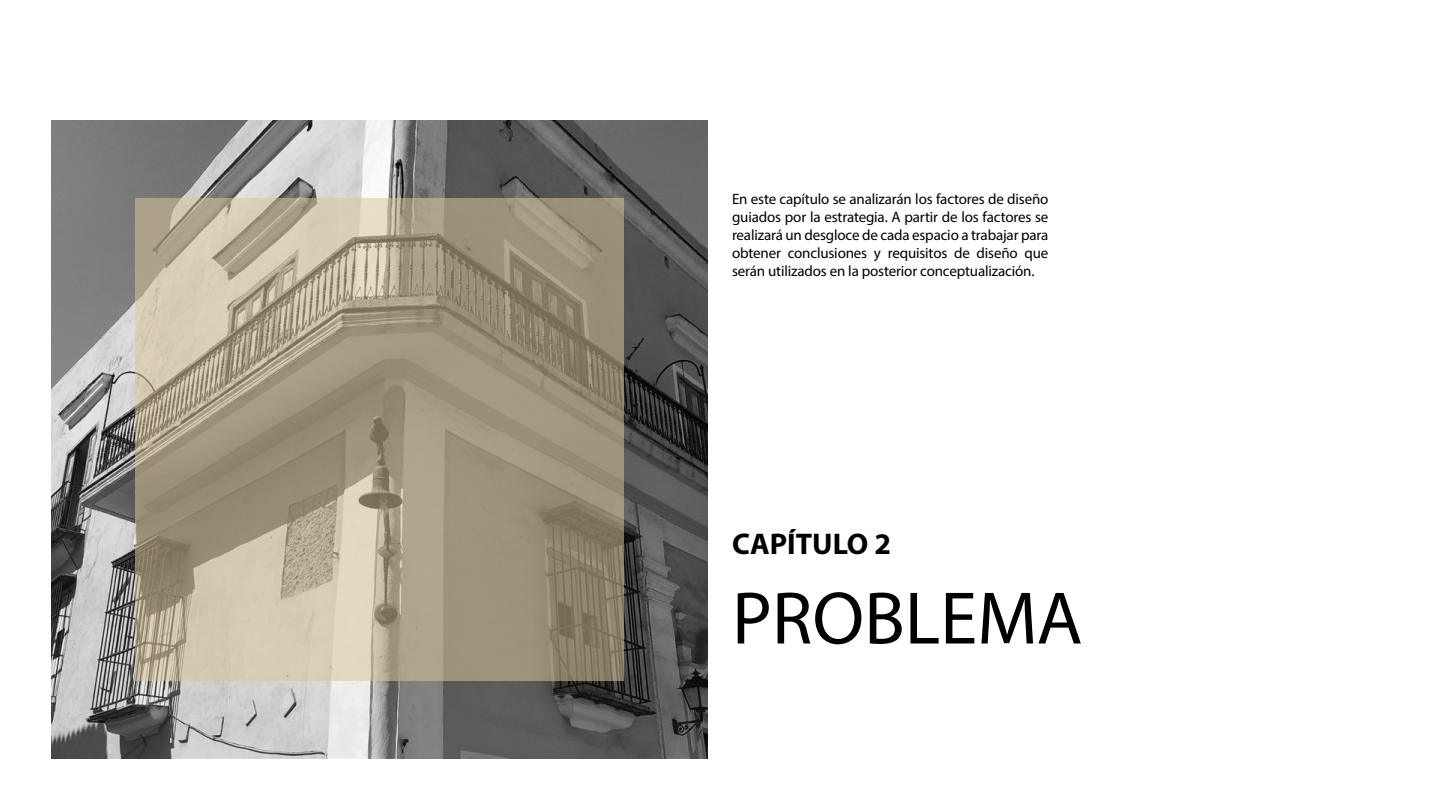
<style>
.page{position:relative;width:1440px;height:810px;background:#fff}
.page>*{position:absolute;margin:0;border:0;box-sizing:border-box;transform-origin:0 0}
.t1{font:75px "Myriad Pro";color:#000}
.t2{font:700 30px "Myriad Pro";color:#000}
.t3{font:15px/18px "Myriad Pro";letter-spacing:-.01em;color:#000;text-align:justify}
</style>
<div class="page">
<img style="left:51px;top:120px;width:657px;height:639px">
<svg style="left:135px;top:198px;width:489px;height:483px;background:#a79e85"></svg>
<p class="t3" style="left:732px;top:190px;width:318px">En este capítulo se analizarán los factores de diseño guiados por la estrategia. A partir de los factores se realizará un desgloce de cada espacio a trabajar para obtener conclusiones y requisitos de diseño que serán utilizados en la posterior conceptualización.</p>
<h2 class="t2" style="left:732px;top:524px;width:161px">CAPÍTULO 2</h2>
<h1 class="t1" style="left:732px;top:572px;width:352px">PROBLEMA</h1>
</div>
